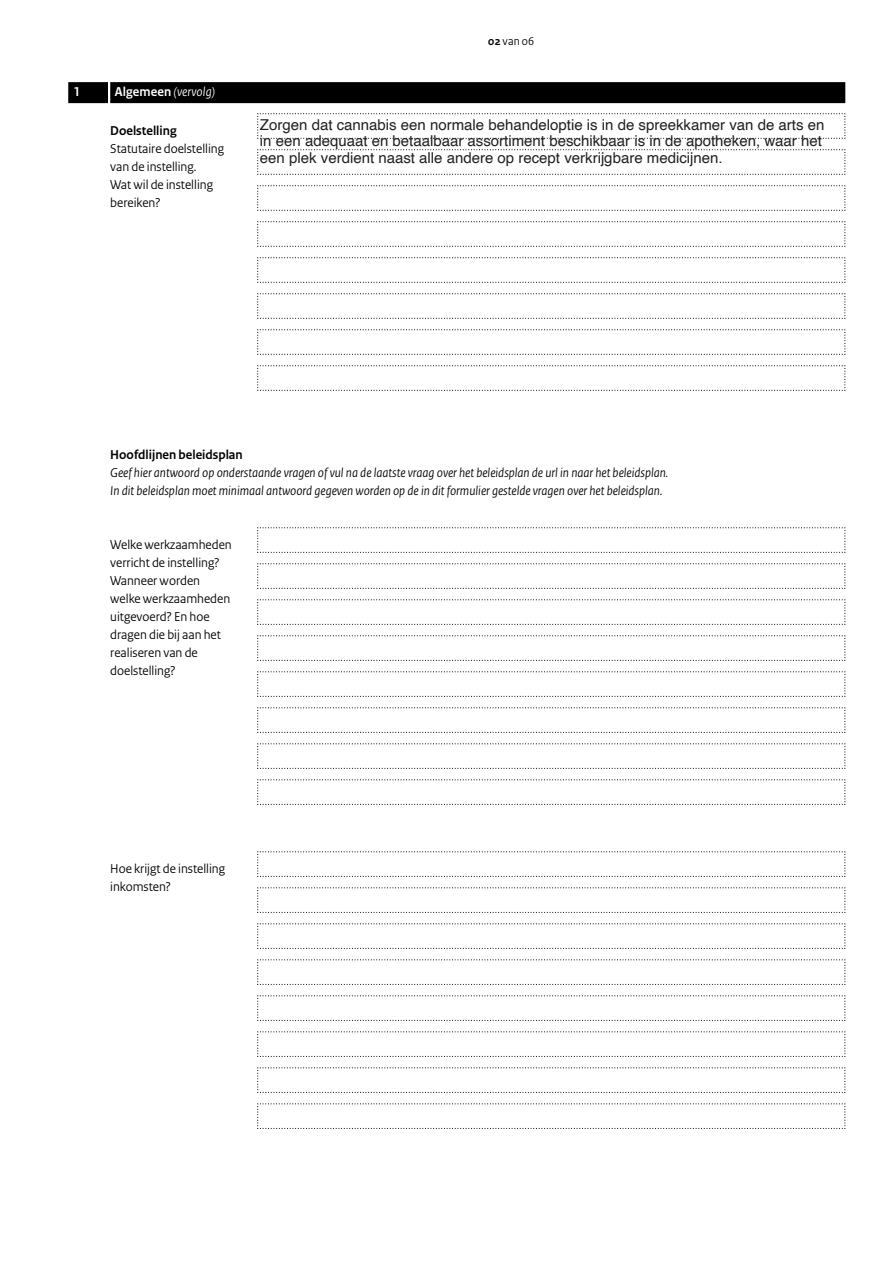
<style>
.page{position:relative;width:893px;height:1263px;background:#fff}
.page>*{position:absolute;margin:0;border:0;box-sizing:border-box;transform-origin:0 0}
.t1{font:15px/16.8px "Helvetica";color:#231f20}
.t2{font:13.5px/18px "Rijksoverheid Sans Heading";color:#000001}
.t3{font:italic 13.5px/18px "Rijksoverheid Sans Heading";color:#000001}
.t4{font:700 13.5px "Rijksoverheid Sans Heading";color:#000001}
.t5{font:italic 13.5px "Rijksoverheid Sans Heading";letter-spacing:.01em;color:#fff}
.t6{font:700 13.5px "Rijksoverheid Sans Heading";color:#fff}
.t7{font:12px "Rijksoverheid Sans Heading";color:#000001}
.s1{font-weight:700;font-style:normal}
.s2{font-weight:700}
</style>
<div class="page">
<svg style="left:257px;top:113px;width:589px;height:26px"></svg>
<svg style="left:257px;top:149px;width:589px;height:26px"></svg>
<svg style="left:257px;top:185px;width:589px;height:26px"></svg>
<svg style="left:257px;top:221px;width:589px;height:26px"></svg>
<svg style="left:257px;top:257px;width:589px;height:26px"></svg>
<svg style="left:257px;top:293px;width:589px;height:26px"></svg>
<svg style="left:257px;top:329px;width:589px;height:26px"></svg>
<svg style="left:257px;top:365px;width:589px;height:26px"></svg>
<svg style="left:257px;top:527px;width:589px;height:26px"></svg>
<svg style="left:257px;top:563px;width:589px;height:26px"></svg>
<svg style="left:257px;top:599px;width:589px;height:26px"></svg>
<svg style="left:257px;top:635px;width:589px;height:26px"></svg>
<svg style="left:257px;top:671px;width:589px;height:26px"></svg>
<svg style="left:257px;top:707px;width:589px;height:26px"></svg>
<svg style="left:257px;top:743px;width:589px;height:26px"></svg>
<svg style="left:257px;top:779px;width:589px;height:26px"></svg>
<svg style="left:257px;top:851px;width:589px;height:26px"></svg>
<svg style="left:257px;top:887px;width:589px;height:26px"></svg>
<svg style="left:257px;top:923px;width:589px;height:26px"></svg>
<svg style="left:257px;top:959px;width:589px;height:26px"></svg>
<svg style="left:257px;top:995px;width:589px;height:26px"></svg>
<svg style="left:257px;top:1031px;width:589px;height:26px"></svg>
<svg style="left:257px;top:1067px;width:589px;height:26px"></svg>
<svg style="left:257px;top:1103px;width:589px;height:26px"></svg>
<div style="left:110px;top:82px;width:735px;height:21px;background:#000001"></div>
<div style="left:68px;top:82px;width:40px;height:21px;background:#000001"></div>
<p class="t6" style="left:74px;top:84px;width:8px">1</p>
<p class="t5" style="left:115px;top:84px;width:102px"><span class="s1">Algemeen</span> (vervolg)</p>
<p class="t4" style="left:110px;top:123px;width:68px">Doelstelling</p>
<p class="t2" style="left:110px;top:140px;width:115px">Statutaire doelstelling van de instelling.<br>Wat wil de instelling bereiken?</p>
<p class="t7" style="left:488px;top:34px;width:48px"><span class="s2">02</span> van 06</p>
<p class="t1" style="left:260px;top:116px;width:566px">Zorgen dat cannabis een normale behandeloptie is in de spreekkamer van de arts en in een adequaat en betaalbaar assortiment beschikbaar is in de apotheken, waar het een plek verdient naast alle andere op recept verkrijgbare medicijnen.</p>
<p class="t4" style="left:110px;top:447px;width:134px">Hoofdlijnen beleidsplan</p>
<p class="t3" style="left:110px;top:464px;width:559px">Geef hier antwoord op onderstaande vragen of vul na de laatste vraag over het beleidsplan de url in naar het beleidsplan.<br>In dit beleidsplan moet minimaal antwoord gegeven worden op de in dit formulier gestelde vragen over het beleidsplan.</p>
<p class="t2" style="left:110px;top:536px;width:123px">Welke werkzaamheden verricht de instelling?<br>Wanneer worden welke werkzaamheden uitgevoerd? En hoe dragen die bij aan het realiseren van de doelstelling?</p>
<p class="t2" style="left:110px;top:860px;width:116px">Hoe krijgt de instelling inkomsten?</p>
</div>
